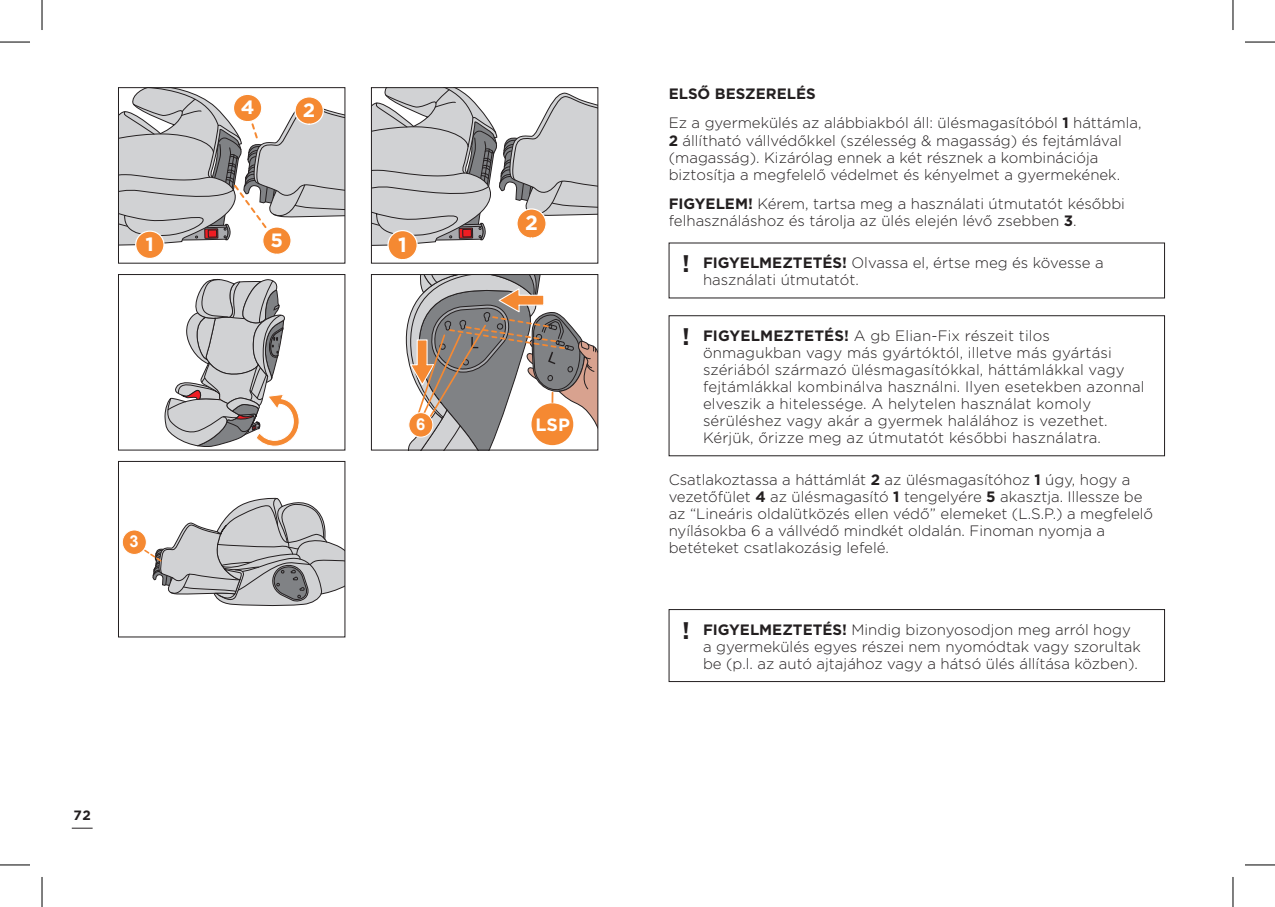
<style>
.page{position:relative;width:1275px;height:907px;background:#fff}
.page>*{position:absolute;margin:0;border:0;box-sizing:border-box;transform-origin:0 0}
.t1{font:700 20.6px "Gotham";color:#fff}
.t2{font:700 19.2px "Gotham";color:#fff;scale:1.04 1}
.t3{font:700 17.8px "Gotham";color:#fff}
.t4{font:700 16.4px "Arial";color:#fff}
.t5{font:300 15px/17px "Gotham";color:#231f20}
.t6{font:700 13.6px "Gotham";color:#231f20}
.s1{font-weight:700}
.s2{font-weight:700;font-size:24px}
</style>
<div class="page">
<div style="left:668px;top:315px;width:497px;height:141px;border:1px solid #231f20"></div>
<svg style="left:120px;top:89px;width:223px;height:157px"></svg>
<div style="left:135px;top:230px;width:30px;height:29px;background:#f58932;border:1px solid #fff;border-radius:50%"></div>
<div style="left:294px;top:96px;width:30px;height:29px;background:#f58932;border:1px solid #fff;border-radius:50%"></div>
<div style="left:233px;top:94px;width:29px;height:28px;background:#f58932;border:1px solid #fff;border-radius:50%"></div>
<div style="left:262px;top:226px;width:30px;height:29px;background:#f58932;border:1px solid #fff;border-radius:50%"></div>
<div style="left:118px;top:87px;width:227px;height:176px;border:1px solid #231f20"></div>
<svg style="left:373px;top:89px;width:223px;height:157px"></svg>
<div style="left:387px;top:230px;width:31px;height:30px;background:#f58932;border:1px solid #fff;border-radius:50%"></div>
<div style="left:516px;top:208px;width:31px;height:30px;background:#f58932;border:1px solid #fff;border-radius:50%"></div>
<div style="left:371px;top:87px;width:227px;height:176px;border:1px solid #231f20"></div>
<svg style="left:164px;top:279px;width:136px;height:167px"></svg>
<div style="left:118px;top:274px;width:227px;height:176px;border:1px solid #231f20"></div>
<div style="left:122px;top:529px;width:24px;height:25px;background:#f58932;border-radius:50%"></div>
<div style="left:122px;top:529px;width:25px;height:25px;border:1px solid #fff;border-radius:50%"></div>
<div style="left:118px;top:461px;width:227px;height:176px;border:1px solid #231f20"></div>
<svg style="left:137px;top:497px;width:208px;height:109px"></svg>
<div style="left:668px;top:609px;width:497px;height:72px;border:1px solid #231f20"></div>
<svg style="left:397px;top:274px;width:201px;height:176px"></svg>
<div style="left:409px;top:412px;width:24px;height:25px;background:#f58932;border-radius:50%"></div>
<div style="left:408px;top:412px;width:25px;height:25px;border:1px solid #fff;border-radius:50%"></div>
<svg style="left:72px;top:827px;width:21px;height:1px"></svg>
<hr style="left:0;top:42px;width:30px;height:1px;background:#000">
<hr style="left:1245px;top:42px;width:30px;height:1px;background:#000">
<hr style="left:0;top:864px;width:30px;height:1px;background:#000">
<hr style="left:1245px;top:864px;width:30px;height:1px;background:#000">
<hr style="left:42px;top:0;width:1px;height:30px;background:#000">
<hr style="left:42px;top:876px;width:1px;height:30px;background:#000">
<hr style="left:1232px;top:0;width:1px;height:30px;background:#000">
<hr style="left:1232px;top:876px;width:1px;height:30px;background:#000">
<p class="t2" style="left:146px;top:231px;width:10px">1</p>
<p class="t4" style="left:130px;top:530px;width:11px">3</p>
<p class="t2" style="left:241px;top:94px;width:15px">4</p>
<p class="t2" style="left:303px;top:97px;width:13px">2</p>
<p class="t2" style="left:271px;top:227px;width:14px">5</p>
<h1 class="t1" style="left:398px;top:230px;width:10px">1</h1>
<h1 class="t1" style="left:525px;top:209px;width:14px">2</h1>
<p class="t4" style="left:416px;top:413px;width:11px">6</p>
<p class="t3" style="left:535px;top:413px;width:36px">LSP</p>
<p class="t6" style="left:74px;top:805px;width:19px">72</p>
<p class="t5" style="left:668px;top:79px;width:474px;line-height:29px"><span class="s1">ELSŐ BESZERELÉS<br></span>Ez a gyermekülés az alábbiakból áll: ülésmagasítóból <span class="s1">1</span> háttámla,</p>
<p class="t5" style="left:668px;top:131px;width:455px"><span class="s1">2</span> állítható vállvédőkkel (szélesség &amp; magasság) és fejtámlával (magasság). Kizárólag ennek a két résznek a kombinációja biztosítja a megfelelő védelmet és kényelmet a gyermekének.</p>
<p class="t5" style="left:668px;top:194px;width:458px"><span class="s1">FIGYELEM!</span> Kérem, tartsa meg a használati útmutatót későbbi felhasználáshoz és tárolja az ülés elején lévő zsebben <span class="s1">3</span>.</p>
<p class="t5" style="left:703px;top:253px;width:402px;text-indent:-21px"><span class="s2">!</span> <span class="s1">FIGYELMEZTETÉS!</span> Olvassa el, értse meg és kövesse a használati útmutatót.</p>
<p class="t5" style="left:703px;top:326px;width:443px;text-indent:-21px"><span class="s2">!</span> <span class="s1">FIGYELMEZTETÉS!</span> A gb Elian-Fix részeit tilos önmagukban vagy más gyártóktól, illetve más gyártási szériából származó ülésmagasítókkal, háttámlákkal vagy fejtámlákkal kombinálva használni. Ilyen esetekben azonnal elveszik a hitelessége. A helytelen használat komoly sérüléshez vagy akár a gyermek halálához is vezethet.<br>Kérjük, őrizze meg az útmutatót későbbi használatra.</p>
<p class="t5" style="left:668px;top:470px;width:486px">Csatlakoztassa a háttámlát <span class="s1">2</span> az ülésmagasítóhoz <span class="s1">1</span> úgy, hogy a vezetőfület <span class="s1">4</span> az ülésmagasító <span class="s1">1</span> tengelyére <span class="s1">5</span> akasztja. Illessze be az “Lineáris oldalütközés ellen védő” elemeket (L.S.P.) a megfelelő nyílásokba 6 a vállvédő mindkét oldalán. Finoman nyomja a betéteket csatlakozásig lefelé.</p>
<p class="t5" style="left:703px;top:620px;width:439px;text-indent:-21px"><span class="s2">!</span> <span class="s1">FIGYELMEZTETÉS!</span> Mindig bizonyosodjon meg arról hogy a gyermekülés egyes részei nem nyomódtak vagy szorultak be (p.l. az autó ajtajához vagy a hátsó ülés állítása közben).</p>
</div>
